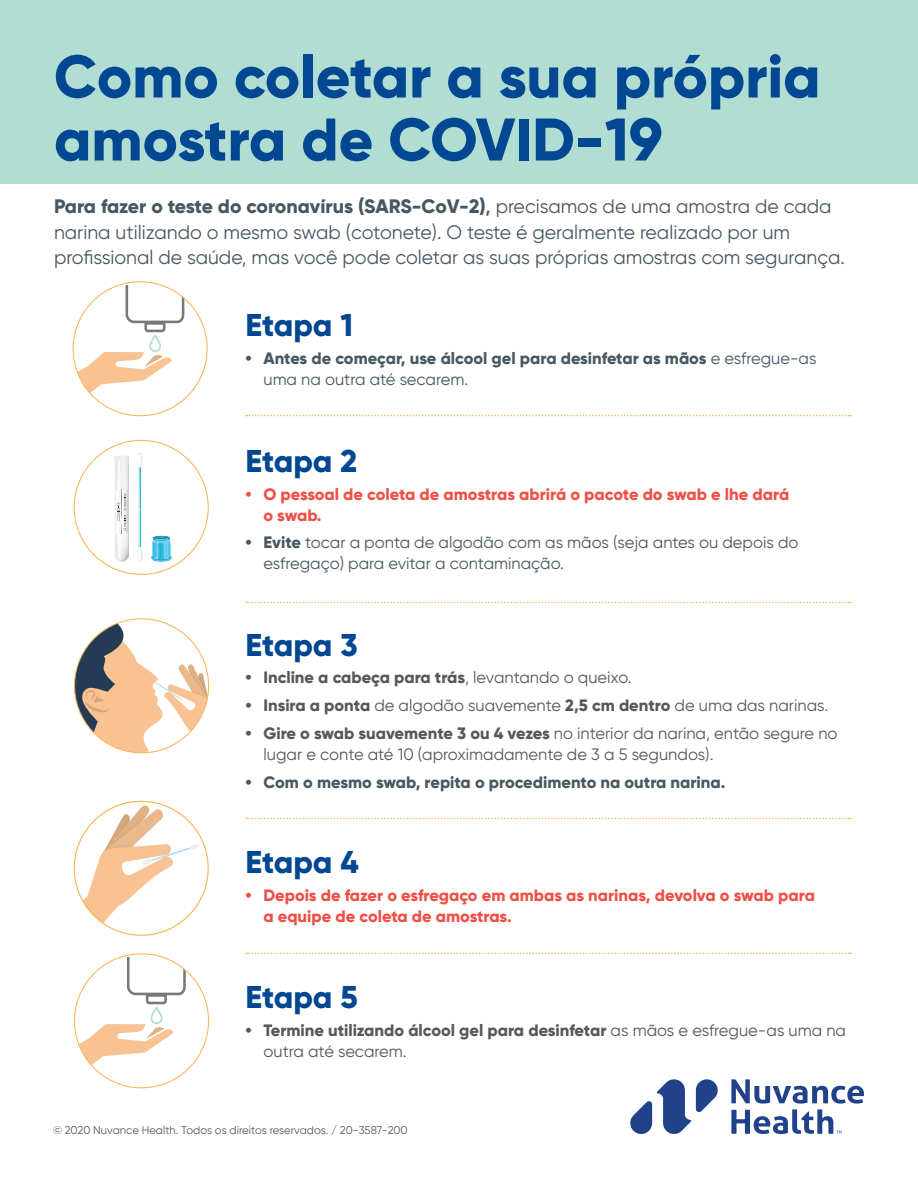
<style>
.page{position:relative;width:918px;height:1188px;background:#fff}
.page>*{position:absolute;margin:0;border:0;box-sizing:border-box;transform-origin:0 0}
.t1{font:800 60px/63px "Gilroy";color:#024791}
.t2{font:800 31.5px "Gilroy";color:#024791}
.t3{font:19.5px/25.5px "Gilroy";color:#475862}
.t4{font:16.5px/21px "Gilroy";color:#57585a}
.t5{font:800 16.5px/21px "Gilroy";color:#ef5046}
.t6{font:800 16.5px/21px "Gilroy";color:#475862}
.t7{font:800 16.5px/21px "Gilroy";color:#57585a}
.t8{font:16.5px/21px "Gilroy";color:#475862}
.t9{font:11.25px "Gilroy";color:#57585a}
.s1{font-weight:800}
.s2{font-weight:600}
.s3{font-weight:400}
</style>
<div class="page">
<div style="left:0;top:0;width:918px;height:184px;background:#b1ddd3"></div>
<svg style="left:630px;top:1079px;width:234px;height:55px"></svg>
<svg style="left:246px;top:415px;width:605px;height:1px"></svg>
<svg style="left:246px;top:602px;width:605px;height:1px"></svg>
<svg style="left:246px;top:818px;width:605px;height:1px"></svg>
<svg style="left:246px;top:953px;width:605px;height:1px"></svg>
<svg style="left:74px;top:618px;width:136px;height:136px"></svg>
<svg style="left:137px;top:453px;width:6px;height:109px"></svg>
<svg style="left:151px;top:536px;width:21px;height:26px"></svg>
<svg style="left:114px;top:455px;width:16px;height:107px"></svg>
<svg style="left:73px;top:800px;width:136px;height:136px"></svg>
<svg style="left:74px;top:953px;width:136px;height:136px"></svg>
<svg style="left:72px;top:281px;width:136px;height:136px"></svg>
<h1 class="t1" style="left:54px;top:45px;width:768px">Como coletar a sua própria amostra de COVID-19</h1>
<p class="t3" style="left:54px;top:193px;width:792px"><span class="s1">Para fazer o teste do coronavírus (SARS-CoV-2)</span><span class="s2">,</span> precisamos de uma amostra de cada narina utilizando o mesmo swab (cotonete). O teste é geralmente realizado por um profissional de saúde, mas você pode coletar as suas próprias amostras com segurança.</p>
<h2 class="t2" style="left:245px;top:305px;width:109px">Etapa 1</h2>
<p class="t6" style="left:263px;top:348px;width:555px;text-indent:-18px">• Antes de começar, use álcool gel para desinfetar as mãos <span class="s3">e esfregue-as uma na outra até secarem.</span></p>
<h2 class="t2" style="left:245px;top:441px;width:113px">Etapa 2</h2>
<p class="t5" style="left:263px;top:483px;width:527px;text-indent:-18px">• O pessoal de coleta de amostras abrirá o pacote do swab e lhe dará o swab.</p>
<p class="t8" style="left:263px;top:532px;width:537px;text-indent:-18px"><span class="s1">• Evite</span> tocar a ponta de algodão com as mãos (seja antes ou depois do esfregaço) para evitar a contaminação.</p>
<h2 class="t2" style="left:245px;top:625px;width:114px">Etapa 3</h2>
<p class="t7" style="left:245px;top:667px;width:388px">• Incline a cabeça para trás<span class="s3">, levantando o queixo.</span></p>
<p class="t4" style="left:245px;top:695px;width:584px"><span class="s1">• Insira a ponta</span> de algodão suavemente <span class="s1">2,5 cm dentro</span> de uma das narinas.</p>
<p class="t4" style="left:263px;top:722px;width:576px;text-indent:-18px"><span class="s1">• Gire o swab suavemente 3 ou 4 vezes</span> no interior da narina, então segure no lugar e conte até 10 (aproximadamente de 3 a 5 segundos).</p>
<p class="t6" style="left:245px;top:771px;width:481px">• Com o mesmo swab, repita o procedimento na outra narina.</p>
<h2 class="t2" style="left:245px;top:842px;width:115px">Etapa 4</h2>
<p class="t5" style="left:263px;top:885px;width:553px;text-indent:-18px">• Depois de fazer o esfregaço em ambas as narinas, devolva o swab para a equipe de coleta de amostras.</p>
<h2 class="t2" style="left:245px;top:977px;width:114px">Etapa 5</h2>
<p class="t7" style="left:263px;top:1020px;width:584px;text-indent:-18px">• Termine utilizando álcool gel para desinfetar <span class="s3">as mãos e esfregue-as uma na outra até secarem.</span></p>
<p class="t9" style="left:53px;top:1123px;width:356px">© 2020 Nuvance Health. Todos os direitos reservados. / 20-3587-200</p>
</div>
